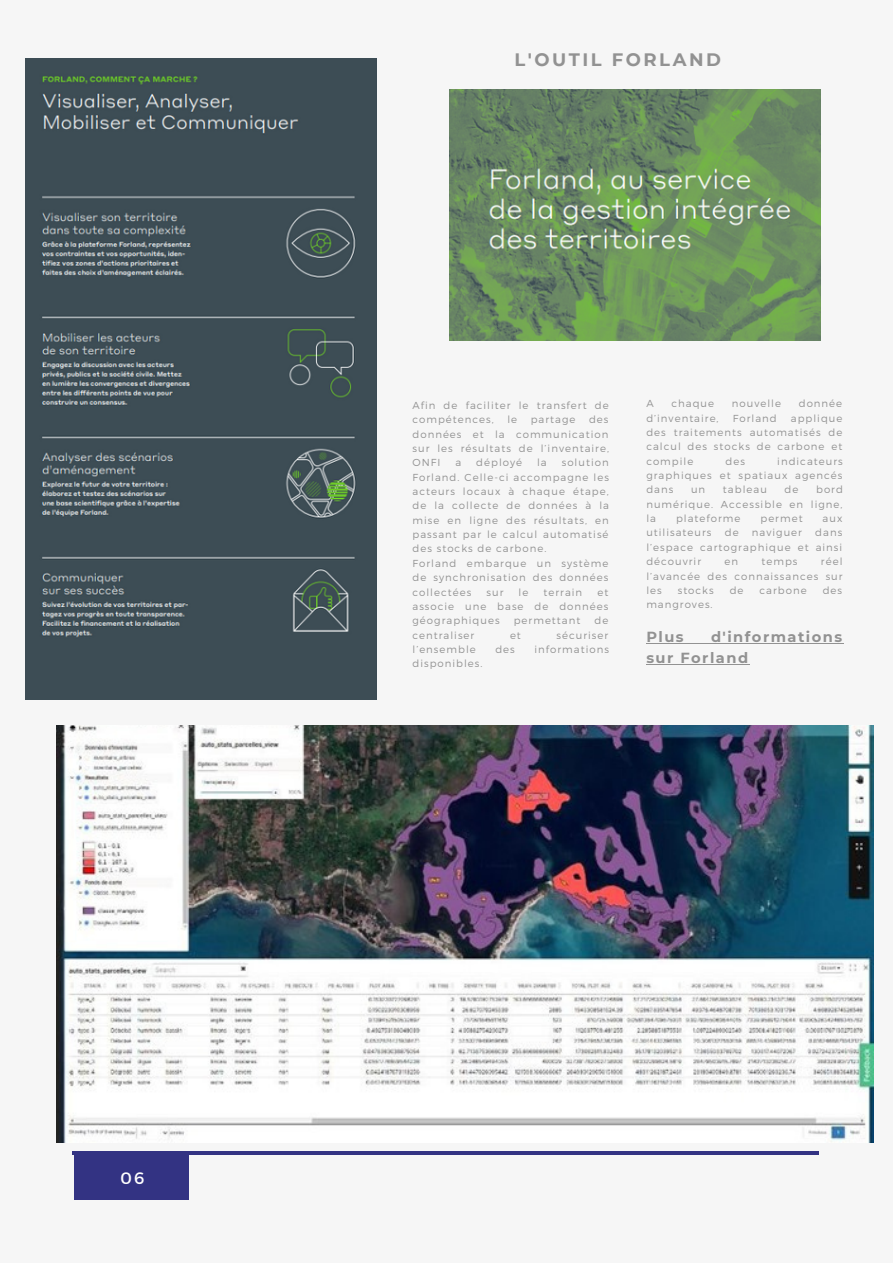
<style>
.page{position:relative;width:893px;height:1264px;background:#fff}
.page>*{position:absolute;margin:0;border:0;box-sizing:border-box;transform-origin:0 0}
.t1{font:700 18px "Montserrat";letter-spacing:.14em;color:#929292}
.t2{font:16.5px "Montserrat";color:#fff}
.t3{font:700 14.7px/21.1px "Montserrat";letter-spacing:.1em;color:#929292}
.t4{font:300 10.2px/14.4px "Montserrat";letter-spacing:.1em;color:#929292;text-align:justify}
</style>
<div class="page">
<div style="left:15px;top:0;width:877px;height:1258px;background:#f6f6f6"></div>
<div style="left:74px;top:1153px;width:115px;height:46px;background:#333383"></div>
<hr style="left:72px;top:1151px;width:747px;height:3px;background:#333383">
<img style="left:56px;top:725px;width:817px;height:417px">
<img style="left:25px;top:58px;width:351px;height:641px">
<img style="left:449px;top:89px;width:371px;height:251px">
<hr style="left:646px;top:643px;width:197px;height:1px;background:#929292">
<hr style="left:646px;top:664px;width:103px;height:1px;background:#929292">
<h2 class="t2" style="left:120px;top:1167px;width:25px">06</h2>
<h1 class="t1" style="left:514px;top:49px;width:208px">L'OUTIL FORLAND</h1>
<p class="t4" style="left:412px;top:397px;width:198px">Afin de faciliter le transfert de compétences,</p>
<p class="t4" style="left:412px;top:412px;width:198px;text-indent:176px">des données et la communication sur les résultats de l’inventaire, ONFI</p>
<p class="t4" style="left:507px;top:412px;width:11px">le</p>
<p class="t4" style="left:530px;top:412px;width:46px">partage</p>
<p class="t4" style="left:455px;top:455px;width:7px">a</p>
<p class="t4" style="left:476px;top:455px;width:47px">déployé</p>
<p class="t4" style="left:537px;top:455px;width:11px">la</p>
<p class="t4" style="left:412px;top:455px;width:198px;text-align:left;text-indent:149px">solution<br>Forland. Celle-ci accompagne les acteurs locaux à chaque étape, de la collecte de données à la mise en ligne des résultats, en passant par le calcul automatisé des stocks de carbone.<br>Forland embarque un système de synchronisation des données collectées</p>
<p class="t4" style="left:486px;top:584px;width:18px">sur</p>
<p class="t4" style="left:518px;top:584px;width:11px">le</p>
<p class="t4" style="left:543px;top:584px;width:40px">terrain</p>
<p class="t4" style="left:412px;top:584px;width:197px;text-indent:185px">et associe une base de données géographiques</p>
<p class="t4" style="left:513px;top:613px;width:68px">permettant</p>
<p class="t4" style="left:594px;top:613px;width:15px">de</p>
<p class="t4" style="left:412px;top:627px;width:63px">centraliser</p>
<p class="t4" style="left:510px;top:627px;width:12px">et</p>
<p class="t4" style="left:556px;top:627px;width:53px">sécuriser</p>
<p class="t4" style="left:412px;top:641px;width:65px">l’ensemble</p>
<p class="t4" style="left:495px;top:641px;width:21px">des</p>
<p class="t4" style="left:534px;top:641px;width:76px">informations</p>
<p class="t4" style="left:412px;top:656px;width:72px">disponibles.</p>
<p class="t4" style="left:646px;top:396px;width:9px">A</p>
<p class="t4" style="left:671px;top:396px;width:44px">chaque</p>
<p class="t4" style="left:731px;top:396px;width:51px">nouvelle</p>
<p class="t4" style="left:798px;top:396px;width:45px">donnée</p>
<p class="t4" style="left:646px;top:410px;width:74px">d’inventaire,</p>
<p class="t4" style="left:732px;top:410px;width:46px">Forland</p>
<p class="t4" style="left:646px;top:410px;width:198px;text-indent:144px">applique des traitements automatisés de calcul des stocks de carbone et compile</p>
<p class="t4" style="left:646px;top:453px;width:198px;text-indent:131px">indicateurs graphiques et spatiaux agencés dans</p>
<p class="t4" style="left:725px;top:453px;width:21px">des</p>
<p class="t4" style="left:646px;top:482px;width:198px;text-indent:170px">bord numérique. Accessible en ligne, la</p>
<p class="t4" style="left:691px;top:482px;width:16px">un</p>
<p class="t4" style="left:723px;top:482px;width:45px">tableau</p>
<p class="t4" style="left:784px;top:482px;width:15px">de</p>
<p class="t4" style="left:676px;top:510px;width:66px">plateforme</p>
<p class="t4" style="left:760px;top:510px;width:44px">permet</p>
<p class="t4" style="left:822px;top:510px;width:21px">aux</p>
<p class="t4" style="left:646px;top:525px;width:67px">utilisateurs</p>
<p class="t4" style="left:724px;top:525px;width:15px">de</p>
<p class="t4" style="left:751px;top:525px;width:52px">naviguer</p>
<p class="t4" style="left:646px;top:525px;width:197px;text-indent:169px">dans l’espace cartographique et ainsi découvrir</p>
<p class="t4" style="left:646px;top:554px;width:198px;text-indent:174px">réel l’avancée des connaissances sur les</p>
<p class="t4" style="left:724px;top:554px;width:15px">en</p>
<p class="t4" style="left:761px;top:554px;width:37px">temps</p>
<p class="t4" style="left:677px;top:582px;width:37px">stocks</p>
<p class="t4" style="left:729px;top:582px;width:15px">de</p>
<p class="t4" style="left:759px;top:582px;width:49px">carbone</p>
<p class="t4" style="left:822px;top:582px;width:21px">des</p>
<p class="t4" style="left:646px;top:597px;width:68px">mangroves.</p>
<h3 class="t3" style="left:646px;top:626px;width:39px">Plus</h3>
<h3 class="t3" style="left:646px;top:626px;width:197px;text-indent:65px">d'informations sur Forland</h3>
</div>
